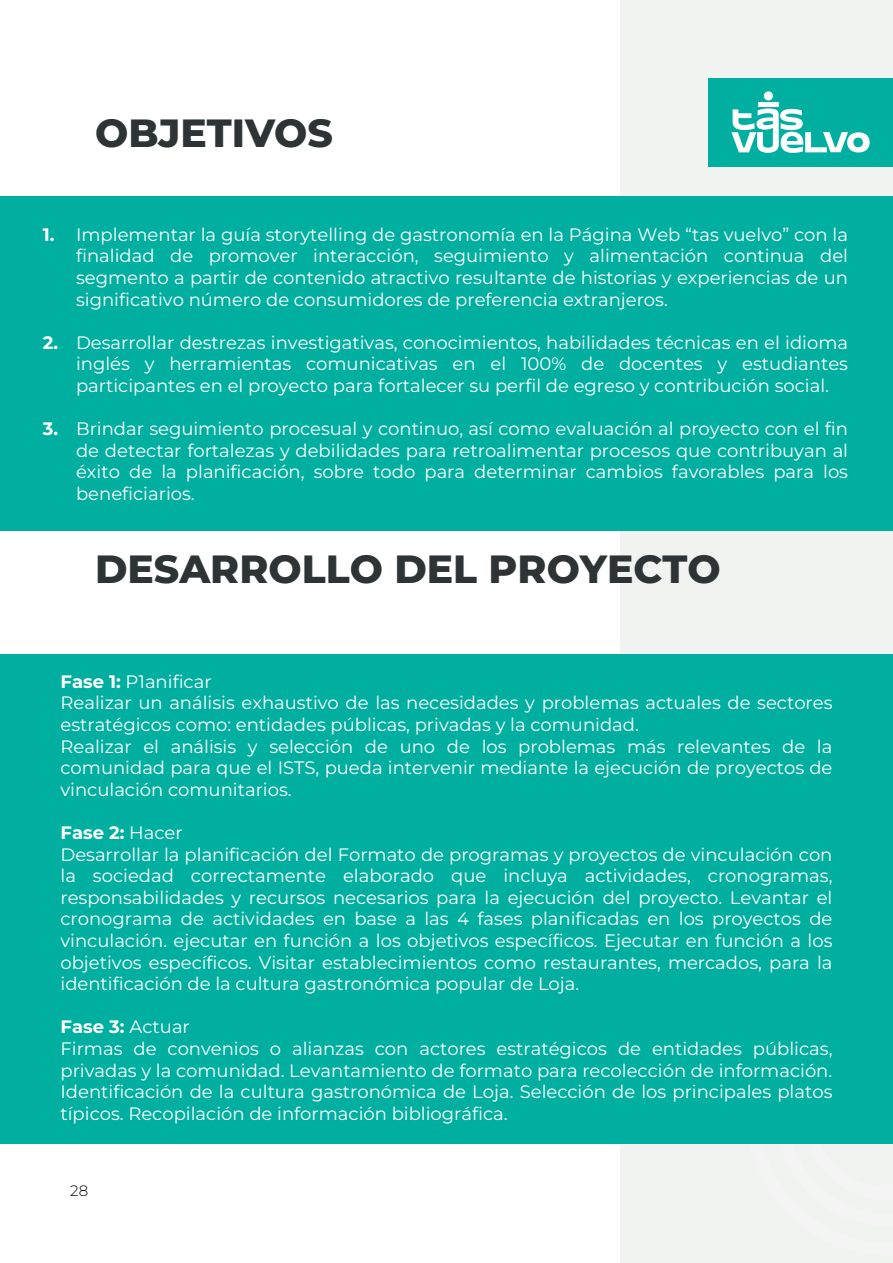
<style>
.page{position:relative;width:893px;height:1263px;background:#fff}
.page>*{position:absolute;margin:0;border:0;box-sizing:border-box;transform-origin:0 0}
.t1{font:800 39.3px "Montserrat";color:#2e3335}
.t2{font:18px/21.6px "Montserrat";color:#fff;text-align:justify}
.t3{font:700 18px "Montserrat";color:#fff}
.t4{font:300 15px "Montserrat";color:#000001}
.s1{font-weight:700}
</style>
<div class="page">
<div style="left:621px;top:0;width:272px;height:1263px;background:#f1f3f1"></div>
<div style="left:708px;top:78px;width:185px;height:88px;background:#00afa0"></div>
<div style="left:0;top:196px;width:893px;height:335px;background:#00afa0"></div>
<div style="left:0;top:654px;width:893px;height:489px;background:#00afa0"></div>
<svg style="left:731px;top:108px;width:139px;height:45px"></svg>
<hr style="left:758px;top:103px;width:21px;height:4px;background:#fff">
<div style="left:764px;top:91px;width:9px;height:9px;background:#fff;border-radius:50%"></div>
<h1 class="t1" style="left:95px;top:104px;width:239px">OBJETIVOS</h1>
<p class="t3" style="left:43px;top:221px;width:13px">1.</p>
<p class="t3" style="left:43px;top:330px;width:17px">2.</p>
<p class="t3" style="left:43px;top:416px;width:17px">3.</p>
<p class="t2" style="left:76px;top:223px;width:773px">Implementar la guía storytelling de gastronomía en la Página Web “tas vuelvo” con la finalidad de promover interacción, seguimiento y alimentación continua del segmento a partir de contenido atractivo resultante de historias y experiencias de un significativo número de consumidores de preferencia extranjeros.</p>
<p class="t2" style="left:76px;top:331px;width:773px">Desarrollar destrezas investigativas, conocimientos, habilidades técnicas en el idioma inglés y herramientas comunicativas en el 100% de docentes y estudiantes participantes en el proyecto para fortalecer su perfil de egreso y contribución social.</p>
<p class="t2" style="left:76px;top:417px;width:773px">Brindar seguimiento procesual y continuo, así como evaluación al proyecto con el fin de detectar fortalezas y debilidades para retroalimentar procesos que contribuyan al éxito de la planificación, sobre todo para determinar cambios favorables para los beneficiarios.</p>
<h1 class="t1" style="left:95px;top:541px;width:627px">DESARROLLO DEL PROYECTO</h1>
<p class="t2" style="left:60px;top:670px;width:773px;text-align:left"><span class="s1">Fase 1:</span> P1anificar<br>Realizar un análisis exhaustivo de las necesidades y problemas actuales de sectores estratégicos como: entidades públicas, privadas y la comunidad.<br>Realizar el análisis y selección de uno de los problemas más relevantes de la comunidad para que el ISTS, pueda intervenir mediante la ejecución de proyectos de vinculación comunitarios.</p>
<p class="t2" style="left:60px;top:821px;width:773px;text-align:left"><span class="s1">Fase 2:</span> Hacer<br>Desarrollar la planificación del Formato de programas y proyectos de vinculación con la sociedad correctamente elaborado que incluya actividades, cronogramas, responsabilidades y recursos necesarios para la ejecución del proyecto. Levantar el cronograma de actividades en base a las 4 fases planificadas en los proyectos de vinculación. ejecutar en función a los objetivos específicos. Ejecutar en función a los objetivos específicos. Visitar establecimientos como restaurantes, mercados, para la identificación de la cultura gastronómica popular de Loja.</p>
<p class="t2" style="left:60px;top:1015px;width:773px;text-align:left"><span class="s1">Fase 3:</span> Actuar<br>Firmas de convenios o alianzas con actores estratégicos de entidades públicas, privadas y la comunidad. Levantamiento de formato para recolección de información.<br>Identificación de la cultura gastronómica de Loja. Selección de los principales platos típicos. Recopilación de información bibliográfica.</p>
<p class="t4" style="left:70px;top:1181px;width:19px">28</p>
</div>
